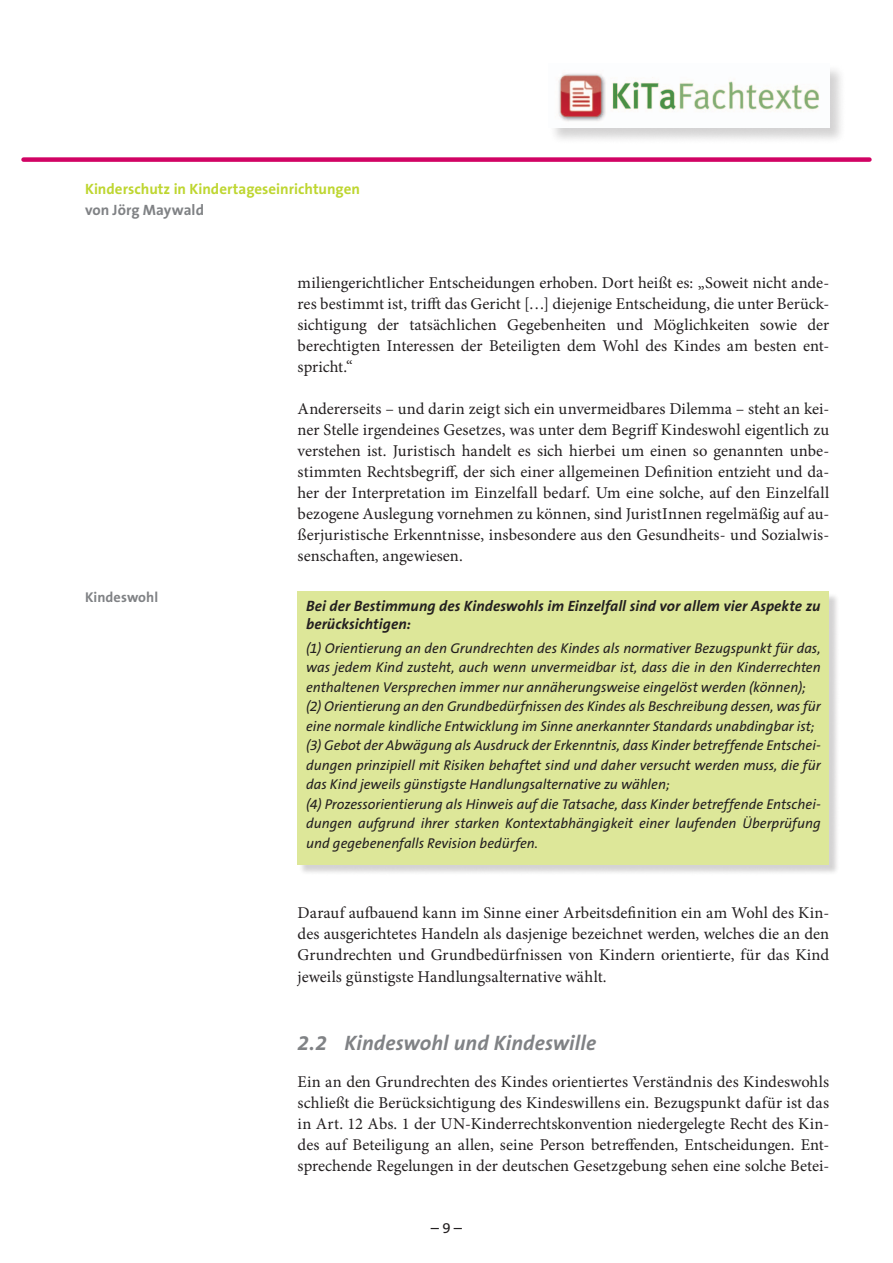
<style>
.page{position:relative;width:893px;height:1263px;background:#fff}
.page>*{position:absolute;margin:0;border:0;box-sizing:border-box;transform-origin:0 0}
.Überschrift_2{font:italic 700 21px "The Sans B7";letter-spacing:.005em;color:#808285}
.Studientext-Fließtex{font:16.5px/21px "Minion Pro";color:#231f20;text-align:justify}
.Farbiger_Kasten_-_Üb{font:italic 700 15px/18px "The Sans B7";letter-spacing:.005em;color:#231f20}
.t1{font:700 15px "The Sans B7";color:#bed630}
.t2{font:700 15px "The Sans B7";letter-spacing:.005em;color:#808285}
.t3{font:15px "The Sans B5 Plain";color:#231f20}
.Farbiger_Kasten{font:italic 14.25px/19.5px "The Sans B5 Plain";letter-spacing:-.005em;color:#231f20;text-align:justify}
.t4{font:700 14.25px "The Sans B7";letter-spacing:.005em;color:#808285}
</style>
<div class="page">
<div style="left:24px;top:157px;width:845px;height:5px;background:#d10364"></div>
<div style="left:548px;top:63px;width:298px;height:82px;background:#231f20;opacity:.2"></div>
<img style="left:549px;top:64px;width:280px;height:64px">
<div style="left:299px;top:593px;width:541px;height:282px;background:#231f20;opacity:.2"></div>
<div style="left:298px;top:591px;width:531px;height:273px;background:#dde799"></div>
<p class="t1" style="left:85px;top:181px;width:276px">Kinderschutz in Kindertageseinrichtungen</p>
<p class="t2" style="left:85px;top:202px;width:120px">von Jörg Maywald</p>
<p class="t4" style="left:85px;top:589px;width:75px">Kindeswohl</p>
<p class="Studientext-Fließtex" style="left:298px;top:273px;width:533px">miliengerichtlicher Entscheidungen erhoben. Dort heißt es: „Soweit nicht ande&shy;res bestimmt ist, trifft das Gericht […] diejenige Entscheidung, die unter Berück&shy;sichtigung der tatsächlichen Gegebenheiten und Möglichkeiten sowie der berechtigten Interessen der Beteiligten dem Wohl des Kindes am besten ent&shy;spricht.“</p>
<p class="Studientext-Fließtex" style="left:298px;top:399px;width:533px">Andererseits – und darin zeigt sich ein unvermeidbares Dilemma – steht an kei&shy;ner Stelle irgendeines Gesetzes, was unter dem Begriff Kindeswohl eigentlich zu verstehen ist. Juristisch handelt es sich hierbei um einen so genannten unbe&shy;stimmten Rechtsbegriff, der sich einer allgemeinen Definition entzieht und da&shy;her der Interpretation im Einzelfall bedarf. Um eine solche, auf den Einzelfall bezogene Auslegung vornehmen zu können, sind JuristInnen regelmäßig auf au&shy;ßerjuristische Erkenntnisse, insbesondere aus den Gesundheits- und Sozialwis&shy;senschaften, angewiesen.</p>
<p class="Farbiger_Kasten_-_Üb" style="left:306px;top:597px;width:516px">Bei der Bestimmung des Kindeswohls im Einzelfall sind vor allem vier Aspekte zu berücksichtigen:</p>
<p class="Farbiger_Kasten" style="left:306px;top:639px;width:516px">(1) Orientierung an den Grundrechten des Kindes als normativer Bezugspunkt für das, was jedem Kind zusteht, auch wenn unvermeidbar ist, dass die in den Kinderrechten enthaltenen Versprechen immer nur annäherungsweise eingelöst werden (können);</p>
<p class="Farbiger_Kasten" style="left:306px;top:697px;width:516px">(2) Orientierung an den Grundbedürfnissen des Kindes als Beschreibung dessen, was für eine normale kindliche Entwicklung im Sinne anerkannter Standards unabdingbar ist;</p>
<p class="Farbiger_Kasten" style="left:306px;top:736px;width:516px">(3) Gebot der Abwägung als Ausdruck der Erkenntnis, dass Kinder betreffende Entschei&shy;dungen prinzipiell mit Risiken behaftet sind und daher versucht werden muss, die für das Kind jeweils günstigste Handlungsalternative zu wählen;</p>
<p class="Farbiger_Kasten" style="left:306px;top:795px;width:516px">(4) Prozessorientierung als Hinweis auf die Tatsache, dass Kinder betreffende Entschei&shy;dungen aufgrund ihrer starken Kontextabhängigkeit einer laufenden Überprüfung und gegebenenfalls Revision bedürfen.</p>
<p class="Studientext-Fließtex" style="left:298px;top:903px;width:533px">Darauf aufbauend kann im Sinne einer Arbeitsdefinition ein am Wohl des Kin&shy;des ausgerichtetes Handeln als dasjenige bezeichnet werden, welches die an den Grundrechten und Grundbedürfnissen von Kindern orientierte, für das Kind jeweils günstigste Handlungsalternative wählt.</p>
<p class="Überschrift_2" style="left:298px;top:1031px;width:300px">2.2 Kindeswohl und Kindeswille</p>
<p class="Studientext-Fließtex" style="left:298px;top:1071px;width:533px">Ein an den Grundrechten des Kindes orientiertes Verständnis des Kindeswohls schließt die Berücksichtigung des Kindeswillens ein. Bezugspunkt dafür ist das in Art. 12 Abs. 1 der UN-Kinderrechtskonvention niedergelegte Recht des Kin&shy;des auf Beteiligung an allen, seine Person betreffenden, Entscheidungen. Ent&shy;sprechende Regelungen in der deutschen Gesetzgebung sehen eine solche Betei-</p>
<p class="t3" style="left:431px;top:1219px;width:33px">– 9 –</p>
</div>
